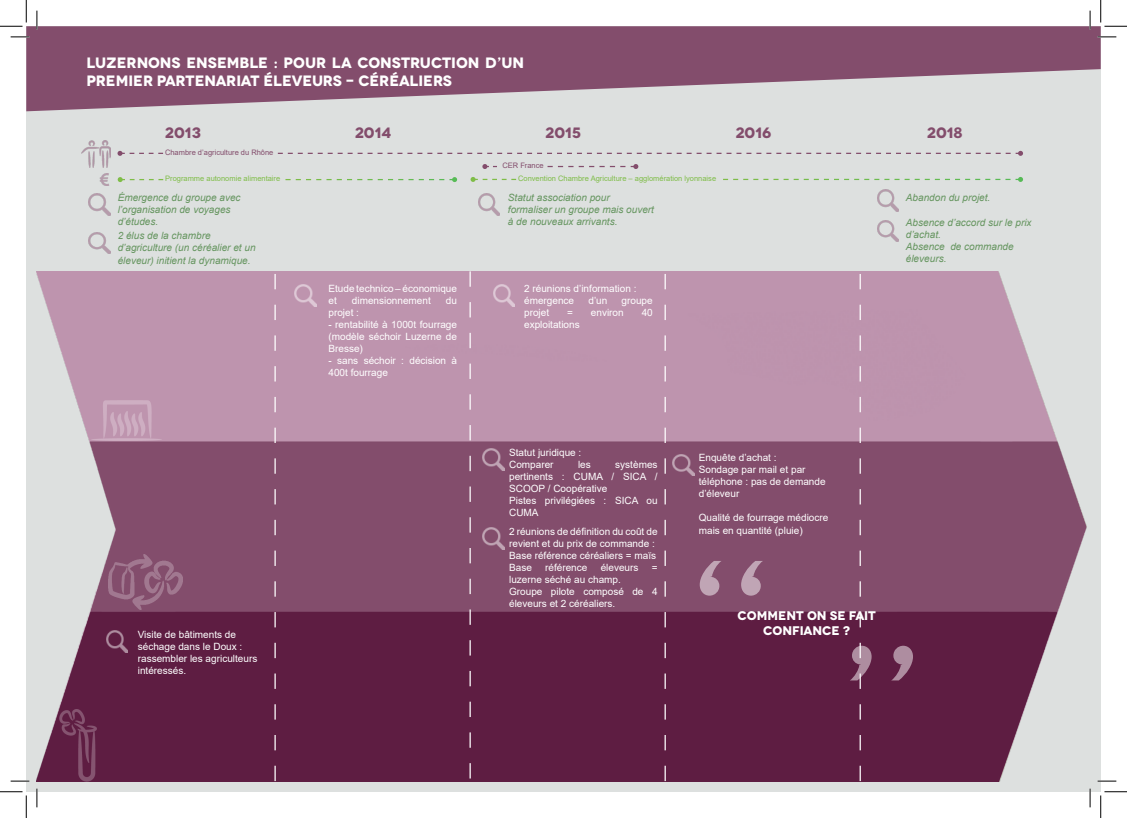
<style>
.page{position:relative;width:1127px;height:818px;background:#fff}
.page>*{position:absolute;margin:0;border:0;box-sizing:border-box;transform-origin:0 0}
.t1{font:700 125px "Novecentowide";color:#fff}
.t2{font:700 15px/18px "Novecentowide";color:#fff}
.t3{font:700 15px "Novecentowide";color:#834d6c}
.t4{font:700 12.5px "Novecentowide";letter-spacing:-.005em;color:#fff}
.t5{font:10px/12px "Arial";color:#fff}
.t6{font:italic 10px/12px "Arial";color:#65955f}
.t7{font:7.5px "Arial";color:#7fbd48}
.t8{font:7.5px "Arial";color:#834d6c}
</style>
<div class="page">
<div style="left:26px;top:26px;width:1074px;height:766px;background:#dde0df"></div>
<img style="left:37px;top:271px;width:1050px;height:510px">
<svg style="left:274px;top:274px;width:2px;height:507px"></svg>
<svg style="left:469px;top:271px;width:1px;height:507px"></svg>
<svg style="left:664px;top:274px;width:1px;height:507px"></svg>
<svg style="left:859px;top:274px;width:1px;height:507px"></svg>
<img style="left:92px;top:400px;width:69px;height:41px">
<img style="left:59px;top:709px;width:37px;height:72px">
<img style="left:109px;top:554px;width:73px;height:56px">
<svg style="left:278px;top:151px;width:744px;height:5px"></svg>
<svg style="left:117px;top:151px;width:46px;height:5px"></svg>
<svg style="left:285px;top:177px;width:172px;height:5px"></svg>
<svg style="left:118px;top:177px;width:45px;height:5px"></svg>
<svg style="left:26px;top:26px;width:1074px;height:85px;fill:#834d6c"></svg>
<svg style="left:723px;top:177px;width:299px;height:5px"></svg>
<svg style="left:470px;top:177px;width:46px;height:5px"></svg>
<svg style="left:547px;top:164px;width:91px;height:5px"></svg>
<svg style="left:482px;top:164px;width:15px;height:5px"></svg>
<img style="left:82px;top:141px;width:28px;height:26px">
<svg style="left:99px;top:173px;width:10px;height:12px"></svg>
<img style="left:89px;top:194px;width:21px;height:21px">
<img style="left:89px;top:232px;width:21px;height:22px">
<img style="left:478px;top:194px;width:21px;height:21px">
<img style="left:877px;top:190px;width:21px;height:21px">
<img style="left:877px;top:220px;width:21px;height:21px">
<img style="left:294px;top:285px;width:22px;height:21px">
<img style="left:493px;top:285px;width:21px;height:21px">
<img style="left:672px;top:454px;width:22px;height:22px">
<img style="left:482px;top:449px;width:22px;height:21px">
<img style="left:482px;top:528px;width:22px;height:21px">
<img style="left:106px;top:631px;width:21px;height:21px">
<svg style="left:11px;top:36px;width:18px;height:2px"></svg>
<svg style="left:1097px;top:36px;width:18px;height:2px"></svg>
<svg style="left:11px;top:780px;width:18px;height:2px"></svg>
<svg style="left:1097px;top:780px;width:18px;height:2px"></svg>
<svg style="left:36px;top:11px;width:2px;height:18px"></svg>
<svg style="left:36px;top:788px;width:2px;height:19px"></svg>
<svg style="left:1088px;top:11px;width:2px;height:18px"></svg>
<svg style="left:1089px;top:788px;width:1px;height:19px"></svg>
<svg style="left:0;top:0;width:27px;height:27px"></svg>
<svg style="left:0;top:791px;width:27px;height:27px"></svg>
<svg style="left:1100px;top:0;width:26px;height:27px"></svg>
<svg style="left:1100px;top:791px;width:26px;height:27px"></svg>
<p class="t2" style="left:86px;top:53px;width:439px">LUZERNONS ENSEMBLE : POUR LA CONSTRUCTION D’UN<br>PREMIER PARTENARIAT ÉLEVEURS - CÉRÉALIERS</p>
<p class="t3" style="left:165px;top:124px;width:37px">2013</p>
<p class="t8" style="left:165px;top:147px;width:110px">Chambre d’agriculture du Rhône</p>
<p class="t7" style="left:165px;top:173px;width:117px">Programme autonomie alimentaire</p>
<p class="t6" style="left:118px;top:192px;width:124px">Émergence du groupe avec l’organisation de voyages d’études.</p>
<p class="t6" style="left:118px;top:230px;width:139px">2 élus de la chambre d’agriculture (un céréalier et un éleveur) initient la dynamique.</p>
<p class="t5" style="left:138px;top:628px;width:121px">Visite de bâtiments de séchage dans le Doux : rassembler les agriculteurs intéressés.</p>
<p class="t3" style="left:354px;top:124px;width:38px">2014</p>
<p class="t3" style="left:545px;top:124px;width:37px">2015</p>
<p class="t3" style="left:735px;top:124px;width:37px">2016</p>
<p class="t3" style="left:926px;top:124px;width:37px">2018</p>
<p class="t5" style="left:328px;top:283px;width:130px">Etude technico – économique et</p>
<p class="t5" style="left:352px;top:295px;width:80px">dimensionnement</p>
<p class="t5" style="left:446px;top:295px;width:13px">du</p>
<p class="t5" style="left:328px;top:307px;width:32px">projet :</p>
<p class="t5" style="left:328px;top:319px;width:130px;text-align:justify">- rentabilité à 1000t fourrage (modèle séchoir Luzerne de Bresse)</p>
<p class="t5" style="left:328px;top:355px;width:130px">- sans séchoir : décision à<br>400t fourrage</p>
<p class="t8" style="left:502px;top:160px;width:43px">CER France</p>
<p class="t6" style="left:508px;top:192px;width:148px">Statut association pour formaliser un groupe mais ouvert à de nouveaux arrivants.</p>
<p class="t7" style="left:518px;top:173px;width:200px">Convention Chambre Agriculture – agglomération lyonnaise</p>
<p class="t5" style="left:524px;top:282px;width:114px">2 réunions d’information :</p>
<p class="t5" style="left:524px;top:294px;width:52px">émergence</p>
<p class="t5" style="left:588px;top:294px;width:20px">d’un</p>
<p class="t5" style="left:621px;top:294px;width:33px">groupe</p>
<p class="t5" style="left:524px;top:306px;width:27px">projet</p>
<p class="t5" style="left:567px;top:306px;width:7px">=</p>
<p class="t5" style="left:590px;top:306px;width:34px">environ</p>
<p class="t5" style="left:641px;top:306px;width:13px">40</p>
<p class="t5" style="left:524px;top:318px;width:57px">exploitations</p>
<p class="t6" style="left:905px;top:192px;width:86px">Abandon du projet.</p>
<p class="t6" style="left:905px;top:217px;width:127px">Absence d’accord sur le prix d’achat.</p>
<p class="t6" style="left:905px;top:241px;width:109px">Absence de commande éleveurs.</p>
<p class="t5" style="left:509px;top:447px;width:74px">Statut juridique :</p>
<p class="t5" style="left:509px;top:459px;width:46px">Comparer</p>
<p class="t5" style="left:578px;top:459px;width:14px">les</p>
<p class="t5" style="left:509px;top:459px;width:150px;text-align:justify;text-indent:106px">systèmes pertinents : CUMA / SICA / SCOOP / Coopérative</p>
<p class="t5" style="left:509px;top:495px;width:150px">Pistes privilégiées : SICA ou<br>CUMA</p>
<p class="t5" style="left:509px;top:525px;width:150px">2 réunions de définition du coût de revient et du prix de commande :</p>
<p class="t5" style="left:509px;top:549px;width:148px">Base référence céréaliers = maïs</p>
<p class="t5" style="left:509px;top:561px;width:24px">Base</p>
<p class="t5" style="left:545px;top:561px;width:44px">référence</p>
<p class="t5" style="left:600px;top:561px;width:39px">éleveurs</p>
<p class="t5" style="left:651px;top:561px;width:7px">=</p>
<p class="t5" style="left:509px;top:573px;width:113px">luzerne séché au champ.</p>
<p class="t5" style="left:509px;top:585px;width:150px">Groupe pilote composé de 4 éleveurs et 2 céréaliers.</p>
<p class="t5" style="left:698px;top:452px;width:79px">Enquête d’achat :</p>
<p class="t5" style="left:698px;top:464px;width:128px">Sondage par mail et par téléphone : pas de demande d’éleveur</p>
<p class="t5" style="left:698px;top:512px;width:131px">Qualité de fourrage médiocre mais en quantité (pluie)</p>
<h1 class="t1" style="left:689px;top:528px;width:84px">‘‘</h1>
<p class="t4" style="left:737px;top:607px;width:140px">COMMENT ON SE FAIT</p>
<p class="t4" style="left:763px;top:622px;width:89px">CONFIANCE ?</p>
<h1 class="t1" style="left:839px;top:612px;width:84px">’’</h1>
</div>
